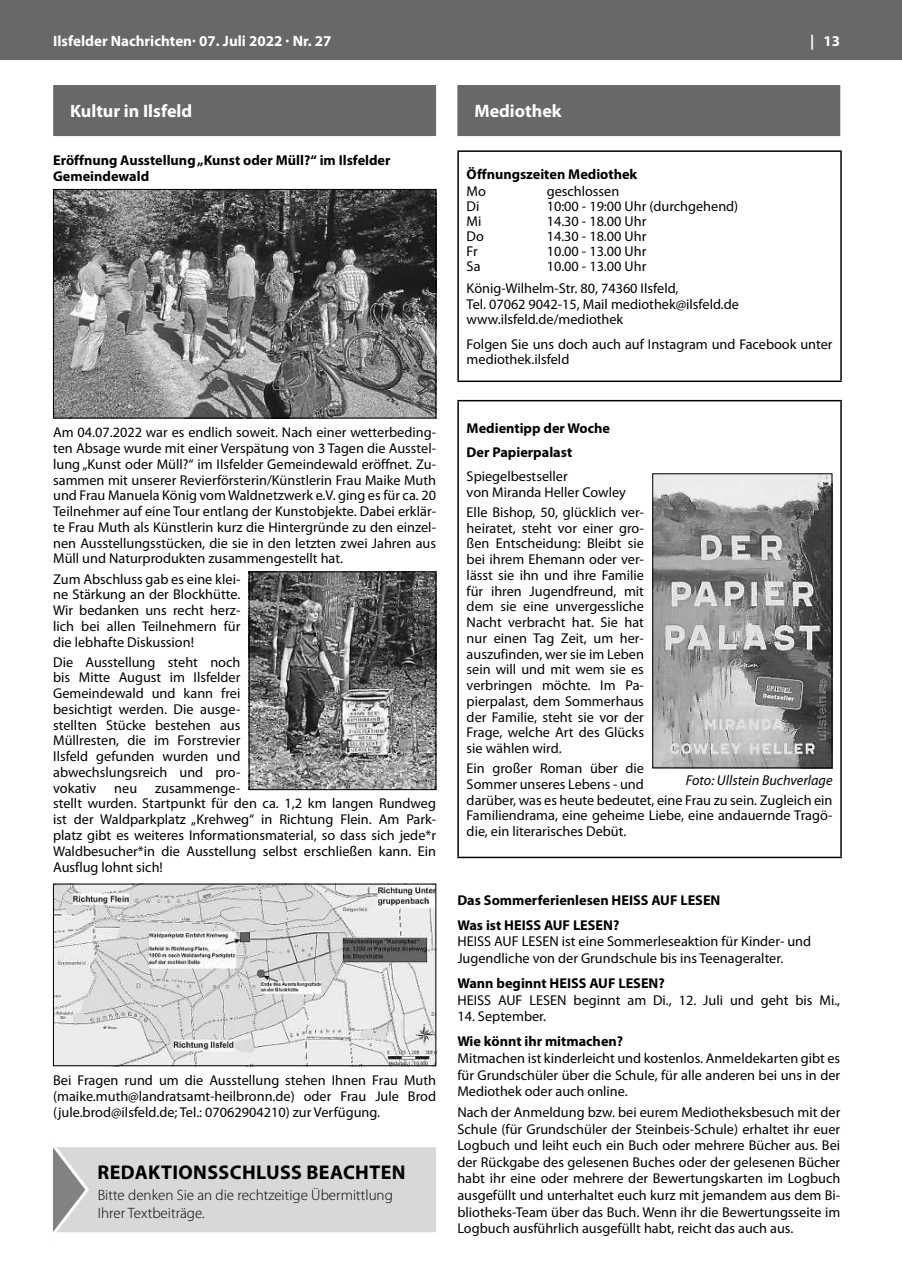
<style>
.page{position:relative;width:902px;height:1280px;background:#fff}
.page>*{position:absolute;margin:0;border:0;box-sizing:border-box;transform-origin:0 0}
.t1{font:700 19.95px "Myriad Pro";letter-spacing:.02em;color:#000}
.t2{font:700 18px "Myriad Pro";color:#fff}
.t3{font:300 15px/18px "Myriad Pro";color:#000}
.t4{font:700 15px "Myriad Pro";color:#fff}
.t5{font:14.25px/15.8px "Myriad Pro";color:#000;text-align:justify}
.t6{font:700 14.25px/15.8px "Myriad Pro";color:#000}
.t7{font:italic 14.25px "Myriad Pro";color:#000}
</style>
<div class="page">
<div style="left:0;top:0;width:901px;height:60px;background:#676867"></div>
<div style="left:53px;top:85px;width:383px;height:51px;background:#676867"></div>
<img style="left:55px;top:191px;width:379px;height:225px">
<div style="left:53px;top:189px;width:383px;height:229px;border:1px solid #000"></div>
<img style="left:251px;top:574px;width:183px;height:214px">
<div style="left:249px;top:572px;width:187px;height:218px;border:1px solid #000"></div>
<img style="left:55px;top:886px;width:379px;height:178px">
<div style="left:53px;top:884px;width:383px;height:182px;border:1px solid #000"></div>
<div style="left:457px;top:85px;width:383px;height:51px;background:#676867"></div>
<hr style="left:457px;top:150px;width:384px;height:2px;background:#000">
<hr style="left:457px;top:152px;width:2px;height:229px;background:#000">
<hr style="left:840px;top:152px;width:1px;height:229px;background:#000">
<hr style="left:457px;top:381px;width:384px;height:1px;background:#000">
<hr style="left:457px;top:400px;width:384px;height:1px;background:#000">
<hr style="left:457px;top:401px;width:2px;height:456px;background:#000">
<hr style="left:840px;top:401px;width:1px;height:456px;background:#000">
<hr style="left:457px;top:857px;width:384px;height:1px;background:#000">
<img style="left:654px;top:475px;width:176px;height:291px">
<div style="left:652px;top:473px;width:180px;height:295px;border:1px solid #000"></div>
<div style="left:53px;top:1147px;width:383px;height:85px;background:#d8d8d9"></div>
<p class="t4" style="left:53px;top:31px;width:280px">Ilsfelder Nachrichten· 07. Juli 2022 · Nr. 27</p>
<p class="t4" style="left:810px;top:31px;width:31px">| 13</p>
<p class="t2" style="left:70px;top:99px;width:123px">Kultur in Ilsfeld</p>
<p class="t6" style="left:53px;top:152px;width:339px">Eröffnung Ausstellung „Kunst oder Müll?“ im Ilsfelder<br>Gemeindewald</p>
<p class="t2" style="left:474px;top:99px;width:89px">Mediothek</p>
<p class="t6" style="left:466px;top:166px;width:172px">Öffnungszeiten Mediothek</p>
<p class="t5" style="left:466px;top:183px;width:21px">Mo</p>
<p class="t5" style="left:546px;top:183px;width:74px">geschlossen</p>
<p class="t5" style="left:466px;top:198px;width:14px">Di</p>
<p class="t5" style="left:546px;top:198px;width:193px">10:00 - 19:00 Uhr (durchgehend)</p>
<p class="t5" style="left:466px;top:213px;width:16px">Mi</p>
<p class="t5" style="left:546px;top:213px;width:101px">14.30 - 18.00 Uhr</p>
<p class="t5" style="left:466px;top:228px;width:19px">Do</p>
<p class="t5" style="left:546px;top:228px;width:101px">14.30 - 18.00 Uhr</p>
<p class="t5" style="left:466px;top:243px;width:13px">Fr</p>
<p class="t5" style="left:546px;top:243px;width:101px">10.00 - 13.00 Uhr</p>
<p class="t5" style="left:466px;top:258px;width:15px">Sa</p>
<p class="t5" style="left:466px;top:255px;width:213px;line-height:22.2px;text-indent:80px">10.00 - 13.00 Uhr<br>König-Wilhelm-Str. 80, 74360 Ilsfeld,</p>
<p class="t5" style="left:466px;top:296px;width:274px">Tel. 07062 9042-15, Mail mediothek@ilsfeld.de www.ilsfeld.de/mediothek</p>
<p class="t5" style="left:466px;top:336px;width:367px">Folgen Sie uns doch auch auf Instagram und Facebook unter mediothek.ilsfeld</p>
<p class="t5" style="left:53px;top:425px;width:384px">Am 04.07.2022 war es endlich soweit. Nach einer wetterbeding&shy;ten Absage wurde mit einer Verspätung von 3 Tagen die Ausstel&shy;lung „Kunst oder Müll?“ im Ilsfelder Gemeindewald eröffnet. Zu&shy;sammen mit unserer Revierförsterin/Künstlerin Frau Maike Muth und Frau Manuela König vom Waldnetzwerk e.V. ging es für ca. 20<br>Teilnehmer auf eine Tour entlang der Kunstobjekte. Dabei erklär&shy;te Frau Muth als Künstlerin kurz die Hintergründe zu den einzel&shy;nen Ausstellungsstücken, die sie in den letzten zwei Jahren aus Müll und Naturprodukten zusammengestellt hat.</p>
<p class="t5" style="left:53px;top:571px;width:189px">Zum Abschluss gab es eine klei&shy;ne Stärkung an der Blockhütte.<br>Wir bedanken uns recht herz&shy;lich bei allen Teilnehmern für die lebhafte Diskussion!</p>
<p class="t5" style="left:53px;top:654px;width:189px">Die Ausstellung steht noch bis Mitte August im Ilsfelder Gemeindewald und kann frei besichtigt werden. Die ausge&shy;stellten Stücke bestehen aus Müllresten, die im Forstrevier Ilsfeld gefunden wurden und abwechslungsreich und pro&shy;vokativ</p>
<p class="t5" style="left:53px;top:780px;width:384px;text-align:left;text-indent:102px">zusammenge-<br>stellt wurden. Startpunkt für den ca. 1,2 km langen Rundweg ist der Waldparkplatz „Krehweg“ in Richtung Flein. Am Park&shy;platz gibt es weiteres Informationsmaterial, so dass sich jede*r Waldbesucher*in die Ausstellung selbst erschließen kann. Ein Ausflug lohnt sich!</p>
<p class="t5" style="left:114px;top:780px;width:24px">neu</p>
<p class="t5" style="left:53px;top:1072px;width:384px">Bei Fragen rund um die Ausstellung stehen Ihnen Frau Muth (maike.muth@landratsamt-heilbronn.de) oder Frau Jule Brod (jule.brod@ilsfeld.de; Tel.: 07062904210) zur Verfügung.</p>
<h1 class="t1" style="left:97px;top:1159px;width:309px">REDAKTIONSSCHLUSS BEACHTEN</h1>
<p class="t3" style="left:98px;top:1186px;width:296px">Bitte denken Sie an die rechtzeitige Übermittlung<br>Ihrer Textbeiträge.</p>
<p class="t6" style="left:466px;top:415px;width:145px;line-height:24.3px">Medientipp der Woche<br>Der Papierpalast</p>
<p class="t5" style="left:466px;top:468px;width:161px">Spiegelbestseller<br>von Miranda Heller Cowley</p>
<p class="t5" style="left:466px;top:504px;width:179px">Elle Bishop, 50, glücklich ver&shy;heiratet, steht vor einer gro&shy;ßen Entscheidung: Bleibt sie bei ihrem Ehemann oder ver&shy;lässt sie ihn und ihre Familie für ihren Jugendfreund, mit dem sie eine unvergessliche Nacht verbracht hat. Sie hat nur einen Tag Zeit, um her&shy;auszufinden, wer sie im Leben sein will und mit wem sie es verbringen möchte. Im Pa&shy;pierpalast, dem Sommerhaus der Familie, steht sie vor der Frage, welche Art des Glücks sie wählen wird.</p>
<p class="t5" style="left:466px;top:760px;width:367px;text-align:left">Ein großer Roman über die<br>Sommer unseres Lebens - und<br>darüber, was es heute bedeutet, eine Frau zu sein. Zugleich ein Familiendrama, eine geheime Liebe, eine andauernde Tragö&shy;die, ein literarisches Debüt.</p>
<p class="t7" style="left:685px;top:773px;width:148px">Foto: Ullstein Buchverlage</p>
<p class="t6" style="left:457px;top:887px;width:264px;line-height:25px">Das Sommerferienlesen HEISS AUF LESEN<br>Was ist HEISS AUF LESEN?</p>
<p class="t5" style="left:457px;top:933px;width:355px;line-height:16.6px">HEISS AUF LESEN ist eine Sommerleseaktion für Kinder- und<br>Jugendliche von der Grundschule bis ins Teenageralter.</p>
<p class="t6" style="left:457px;top:975px;width:209px">Wann beginnt HEISS AUF LESEN?</p>
<p class="t5" style="left:457px;top:992px;width:384px">HEISS AUF LESEN beginnt am Di., 12. Juli und geht bis Mi.,</p>
<p class="t5" style="left:457px;top:1008px;width:90px">14. September.</p>
<p class="t6" style="left:457px;top:1033px;width:167px">Wie könnt ihr mitmachen?</p>
<p class="t5" style="left:457px;top:1049px;width:384px;line-height:16.6px">Mitmachen ist kinderleicht und kostenlos. Anmeldekarten gibt es für Grundschüler über die Schule, für alle anderen bei uns in der Mediothek oder auch online.</p>
<p class="t5" style="left:457px;top:1104px;width:384px;line-height:16.6px">Nach der Anmeldung bzw. bei eurem Mediotheksbesuch mit der Schule (für Grundschüler der Steinbeis-Schule) erhaltet ihr euer Logbuch und leiht euch ein Buch oder mehrere Bücher aus. Bei der Rückgabe des gelesenen Buches oder der gelesenen Bücher habt ihr eine oder mehrere der Bewertungskarten im Logbuch ausgefüllt und unterhaltet euch kurz mit jemandem aus dem Bi&shy;bliotheks-Team über das Buch. Wenn ihr die Bewertungsseite im Logbuch ausführlich ausgefüllt habt, reicht das auch aus.</p>
</div>
